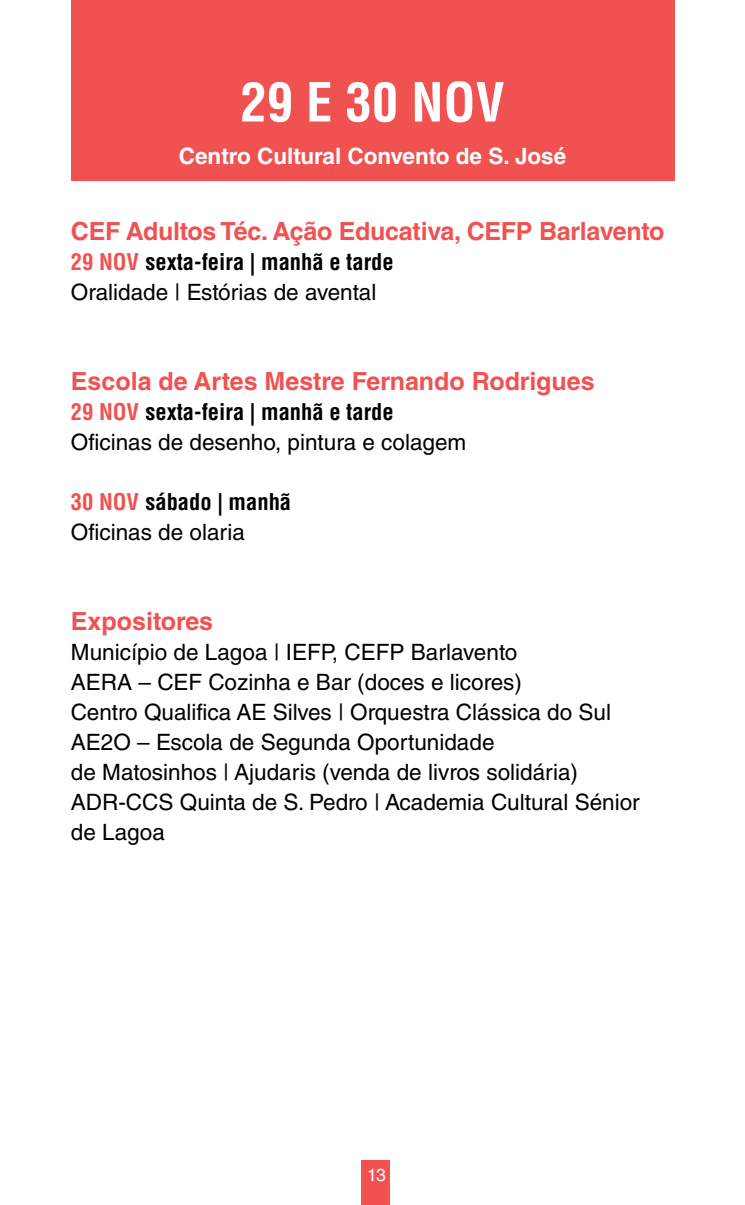
<style>
.page{position:relative;width:745px;height:1205px;background:#fff}
.page>*{position:absolute;margin:0;border:0;box-sizing:border-box;transform-origin:0 0}
.t1{font:700 condensed 52.5px "Helvetica LT Std";color:#fff}
.t2{font:700 25px "Helvetica LT Std";letter-spacing:-.01em;color:#f05251}
.t3{font:22.5px/30px "Helvetica LT Std";color:#000}
.t4{font:700 22.5px "Helvetica LT Std";color:#fff}
.t5{font:17.5px "Helvetica LT Std";color:#fff}
.s1{font-weight:700;font-stretch:condensed;color:#f05251}
.s2{font-weight:700;font-stretch:condensed}
</style>
<div class="page">
<div style="left:361px;top:1160px;width:28px;height:45px;background:#f05251"></div>
<div style="left:71px;top:0;width:602px;height:180px;background:#f05251"></div>
<h1 class="t1" style="left:240px;top:69px;width:265px">29 E 30 NOV</h1>
<p class="t4" style="left:179px;top:143px;width:388px">Centro Cultural Convento de S. José</p>
<p class="t2" style="left:71px;top:216px;width:594px">CEF Adultos Téc. Ação Educativa, CEFP Barlavento</p>
<p class="t3" style="left:71px;top:247px;width:324px"><span class="s1">29 NOV</span> <span class="s2">sexta-feira | manhã e tarde<br></span>Oralidade | Estórias de avental</p>
<p class="t2" style="left:71px;top:366px;width:525px">Escola de Artes Mestre Fernando Rodrigues</p>
<p class="t3" style="left:71px;top:397px;width:396px"><span class="s1">29 NOV</span> <span class="s2">sexta-feira | manhã e tarde<br></span>Oficinas de desenho, pintura e colagem</p>
<p class="t3" style="left:71px;top:487px;width:222px"><span class="s1">30 NOV</span> <span class="s2">sábado | manhã<br></span>Oficinas de olaria</p>
<p class="t2" style="left:71px;top:606px;width:144px">Expositores</p>
<p class="t3" style="left:71px;top:637px;width:570px">Município de Lagoa | IEFP, CEFP Barlavento<br>AERA – CEF Cozinha e Bar (doces e licores)<br>Centro Qualifica AE Silves | Orquestra Clássica do Sul AE2O – Escola de Segunda Oportunidade<br>de Matosinhos | Ajudaris (venda de livros solidária)<br>ADR-CCS Quinta de S. Pedro | Academia Cultural Sénior de Lagoa</p>
<p class="t5" style="left:367px;top:1164px;width:20px">13</p>
</div>
